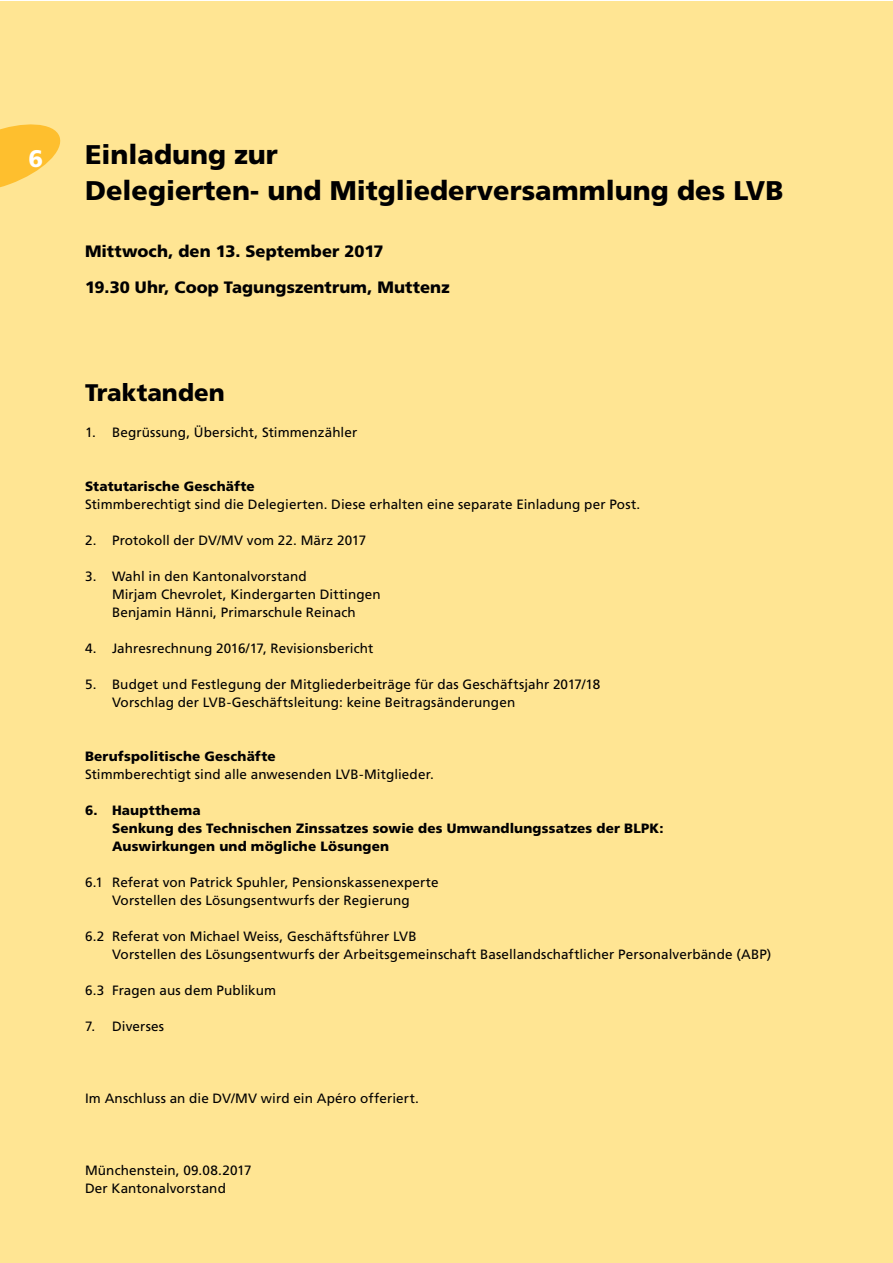
<style>
.page{position:relative;width:893px;height:1263px;background:#fff}
.page>*{position:absolute;margin:0;border:0;box-sizing:border-box;transform-origin:0 0}
.t1{font:900 27px/36px "Frutiger LT Std";color:#000001}
.t2{font:900 24px "Frutiger LT Std";color:#000001}
.t3{font:900 24px "Frutiger LT Std";color:#fff}
.t4{font:900 16.5px/36px "Frutiger LT Std";letter-spacing:.005em;color:#000001}
.t5{font:13.5px/18px "Frutiger LT Std";letter-spacing:.005em;color:#000001}
.t6{font:900 13.5px/18px "Frutiger LT Std";letter-spacing:.01em;color:#000001}
</style>
<div class="page">
<div style="left:0;top:1px;width:892px;height:1262px;background:#ffe593"></div>
<svg style="left:0;top:124px;width:61px;height:64px"></svg>
<h2 class="t3" style="left:28px;top:144px;width:16px">6</h2>
<h1 class="t1" style="left:85px;top:136px;width:700px">Einladung zur<br>Delegierten- und Mitgliederversammlung des LVB</h1>
<p class="t4" style="left:85px;top:233px;width:366px">Mittwoch, den 13. September 2017<br>19.30 Uhr, Coop Tagungszentrum, Muttenz</p>
<h2 class="t2" style="left:85px;top:378px;width:141px">Traktanden</h2>
<p class="t5" style="left:85px;top:423px;width:274px">1. Begrüssung, Übersicht, Stimmenzähler</p>
<p class="t6" style="left:85px;top:477px;width:171px">Statutarische Geschäfte</p>
<p class="t5" style="left:85px;top:495px;width:557px">Stimmberechtigt sind die Delegierten. Diese erhalten eine separate Einladung per Post.</p>
<p class="t5" style="left:85px;top:531px;width:283px">2. Protokoll der DV/MV vom 22. März 2017</p>
<p class="t5" style="left:112px;top:567px;width:270px;text-indent:-27px">3. Wahl in den Kantonalvorstand<br>Mirjam Chevrolet, Kindergarten Dittingen<br>Benjamin Hänni, Primarschule Reinach</p>
<p class="t5" style="left:85px;top:639px;width:290px">4. Jahresrechnung 2016/17, Revisionsbericht</p>
<p class="t5" style="left:112px;top:675px;width:490px;text-indent:-27px">5. Budget und Festlegung der Mitgliederbeiträge für das Geschäftsjahr 2017/18<br>Vorschlag der LVB-Geschäftsleitung: keine Beitragsänderungen</p>
<p class="t6" style="left:85px;top:747px;width:192px">Berufspolitische Geschäfte</p>
<p class="t5" style="left:85px;top:765px;width:350px">Stimmberechtigt sind alle anwesenden LVB-Mitglieder.</p>
<p class="t6" style="left:112px;top:801px;width:553px;text-indent:-27px">6. Hauptthema<br>Senkung des Technischen Zinssatzes sowie des Umwandlungssatzes der BLPK:<br>Auswirkungen und mögliche Lösungen</p>
<p class="t5" style="left:85px;top:873px;width:355px;text-align:center">6.1 Referat von Patrick Spuhler, Pensionskassenexperte<br>Vorstellen des Lösungsentwurfs der Regierung</p>
<p class="t5" style="left:112px;top:927px;width:661px;text-indent:-27px">6.2 Referat von Michael Weiss, Geschäftsführer LVB<br>Vorstellen des Lösungsentwurfs der Arbeitsgemeinschaft Basellandschaftlicher Personalverbände (ABP)</p>
<p class="t5" style="left:85px;top:981px;width:193px">6.3 Fragen aus dem Publikum</p>
<p class="t5" style="left:85px;top:1017px;width:81px">7. Diverses</p>
<p class="t5" style="left:85px;top:1089px;width:335px">Im Anschluss an die DV/MV wird ein Apéro offeriert.</p>
<p class="t5" style="left:85px;top:1161px;width:168px">Münchenstein, 09.08.2017<br>Der Kantonalvorstand</p>
</div>
